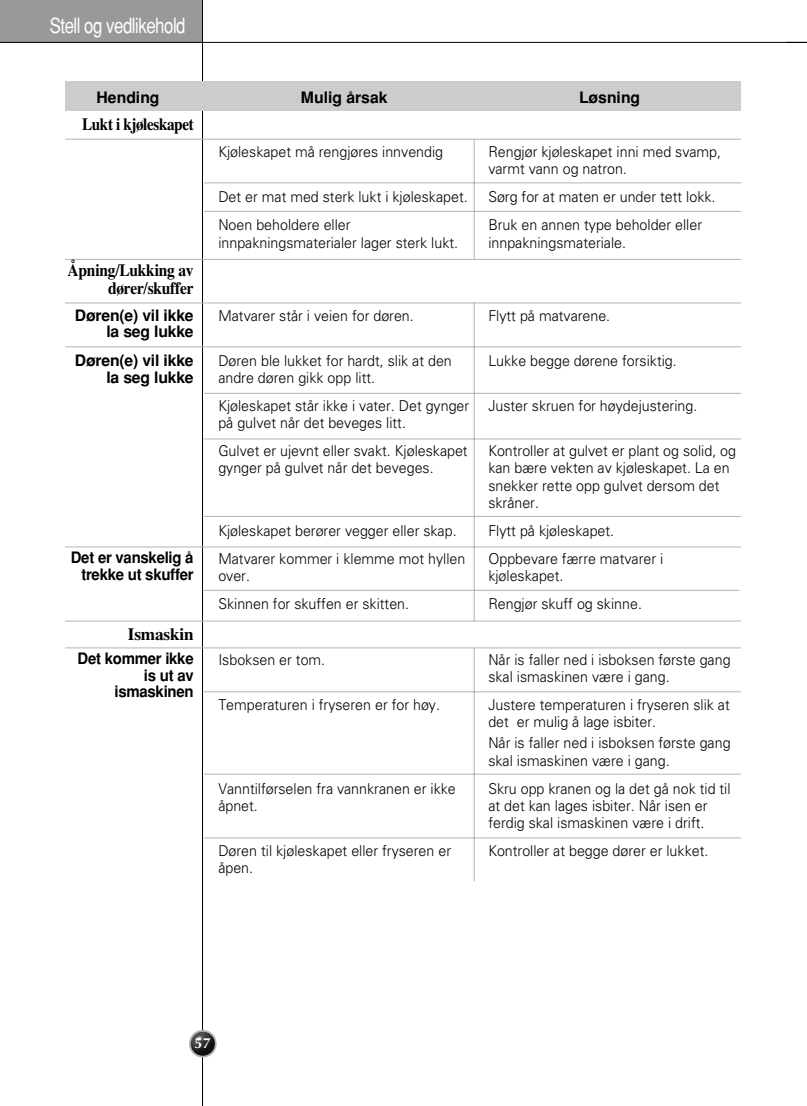
<style>
.page{position:relative;width:807px;height:1106px;background:#fff}
.page>*{position:absolute;margin:0;border:0;box-sizing:border-box;transform-origin:0 0}
.t1{font:21px "Helvetica";letter-spacing:-.03em;color:#fff;scale:.8 1}
.t2{font:700 17.25px/18px "Times";letter-spacing:-.015em;color:#000;text-align:right;scale:.9 1}
.t3{font:700 17.25px "Times";letter-spacing:-.015em;color:#000;scale:.88 1}
.t4{font:700 17.25px "Times";letter-spacing:-.015em;color:#000}
.t5{font:700 15.75px/16.5px "Helvetica";letter-spacing:-.01em;color:#000;text-align:right}
.t6{font:700 15.75px/16.5px "Helvetica";letter-spacing:-.01em;color:#000;text-align:right;scale:.95 1}
.t7{font:300 15px/17.2px "Univers";color:#000;scale:.95 1}
.t8{font:700 15px "Optane";color:#fff}
</style>
<div class="page">
<div style="left:0;top:0;width:203px;height:43px;background:#999"></div>
<hr style="left:202px;top:0;width:1px;height:1106px;background:#000">
<hr style="left:0;top:42px;width:807px;height:1px;background:#000">
<svg style="left:189px;top:1029px;width:28px;height:28px"></svg>
<img style="left:191px;top:1031px;width:24px;height:24px;border-radius:50%">
<div style="left:65px;top:81px;width:676px;height:30px;background:#ccc"></div>
<hr style="left:204px;top:182px;width:537px;height:1px;background:#b3b3b3">
<hr style="left:204px;top:211px;width:537px;height:1px;background:#b3b3b3">
<hr style="left:65px;top:346px;width:676px;height:1px;background:#b3b3b3">
<hr style="left:204px;top:393px;width:537px;height:1px;background:#b3b3b3">
<hr style="left:203px;top:438px;width:538px;height:1px;background:#b3b3b3">
<hr style="left:202px;top:516px;width:539px;height:1px;background:#b3b3b3">
<hr style="left:65px;top:546px;width:676px;height:1px;background:#b3b3b3">
<hr style="left:203px;top:590px;width:537px;height:1px;background:#b3b3b3">
<hr style="left:203px;top:691px;width:538px;height:1px;background:#b3b3b3">
<hr style="left:204px;top:773px;width:537px;height:1px;background:#b3b3b3">
<hr style="left:204px;top:837px;width:537px;height:1px;background:#b3b3b3">
<hr style="left:65px;top:620px;width:676px;height:1px;background:#b3b3b3">
<hr style="left:65px;top:647px;width:676px;height:1px;background:#b3b3b3">
<hr style="left:65px;top:139px;width:676px;height:1px;background:#b3b3b3">
<hr style="left:65px;top:259px;width:676px;height:1px;background:#b3b3b3">
<hr style="left:65px;top:302px;width:676px;height:1px;background:#b3b3b3">
<hr style="left:474px;top:303px;width:1px;height:318px;background:#b3b3b3">
<hr style="left:474px;top:648px;width:1px;height:233px;background:#b3b3b3">
<hr style="left:474px;top:139px;width:1px;height:120px;background:#b3b3b3">
<h1 class="t1" style="left:50px;top:18px;width:171px">Stell og vedlikehold</h1>
<p class="t5" style="left:97px;top:90px;width:64px">Hending</p>
<p class="t5" style="left:301px;top:90px;width:88px">Mulig årsak</p>
<p class="t5" style="left:579px;top:90px;width:63px">Løsning</p>
<p class="t3" style="left:82px;top:118px;width:128px">Lukt i kjøleskapet</p>
<p class="t2" style="left:68px;top:263px;width:142px">Åpning/Lukking av dører/skuffer</p>
<p class="t5" style="left:75px;top:309px;width:120px">Døren(e) vil ikke la seg lukke</p>
<p class="t5" style="left:75px;top:354px;width:120px">Døren(e) vil ikke la seg lukke</p>
<p class="t6" style="left:71px;top:551px;width:131px">Det er vanskelig å trekke ut skuffer</p>
<p class="t4" style="left:128px;top:627px;width:67px">Ismaskin</p>
<p class="t6" style="left:78px;top:652px;width:124px">Det kommer ikke is ut av ismaskinen</p>
<p class="t7" style="left:218px;top:145px;width:238px">Kjøleskapet må rengjøres innvendig</p>
<p class="t7" style="left:218px;top:184px;width:264px;line-height:27.9px">Det er mat med sterk lukt i kjøleskapet.<br>Noen beholdere eller</p>
<p class="t7" style="left:218px;top:235px;width:254px">innpakningsmaterialer lager sterk lukt.</p>
<p class="t7" style="left:488px;top:145px;width:247px">Rengjør kjøleskapet inni med svamp, varmt vann og natron.</p>
<p class="t7" style="left:488px;top:184px;width:241px;line-height:27.9px">Sørg for at maten er under tett lokk.<br>Bruk en annen type beholder eller</p>
<p class="t7" style="left:488px;top:235px;width:147px">innpakningsmateriale.</p>
<p class="t7" style="left:218px;top:308px;width:207px">Matvarer står i veien for døren.</p>
<p class="t7" style="left:218px;top:353px;width:247px">Døren ble lukket for hardt, slik at den andre døren gikk opp litt.</p>
<p class="t7" style="left:218px;top:398px;width:266px">Kjøleskapet står ikke i vater. Det gynger på gulvet når det beveges litt.</p>
<p class="t7" style="left:218px;top:443px;width:264px">Gulvet er ujevnt eller svakt. Kjøleskapet gynger på gulvet når det beveges.</p>
<p class="t7" style="left:218px;top:518px;width:261px;line-height:27.9px">Kjøleskapet berører vegger eller skap.<br>Matvarer kommer i klemme mot hyllen</p>
<p class="t7" style="left:218px;top:563px;width:202px;line-height:27.9px">over.<br>Skinnen for skuffen er skitten.</p>
<p class="t7" style="left:218px;top:652px;width:114px">Isboksen er tom.</p>
<p class="t7" style="left:218px;top:697px;width:235px">Temperaturen i fryseren er for høy.</p>
<p class="t7" style="left:218px;top:781px;width:251px">Vanntilførselen fra vannkranen er ikke åpnet.</p>
<p class="t7" style="left:218px;top:843px;width:246px">Døren til kjøleskapet eller fryseren er åpen.</p>
<p class="t7" style="left:488px;top:308px;width:130px">Flytt på matvarene.</p>
<p class="t7" style="left:488px;top:353px;width:200px">Lukke begge dørene forsiktig.</p>
<p class="t7" style="left:488px;top:398px;width:222px">Juster skruen for høydejustering.</p>
<p class="t7" style="left:488px;top:443px;width:262px">Kontroller at gulvet er plant og solid, og kan bære vekten av kjøleskapet. La en snekker rette opp gulvet dersom det skråner.</p>
<p class="t7" style="left:488px;top:518px;width:186px;line-height:27.9px">Flytt på kjøleskapet.<br>Oppbevare færre matvarer i</p>
<p class="t7" style="left:488px;top:563px;width:163px;line-height:27.9px">kjøleskapet.<br>Rengjør skuff og skinne.</p>
<p class="t7" style="left:488px;top:652px;width:257px">Når is faller ned i isboksen første gang skal ismaskinen være i gang.</p>
<p class="t7" style="left:488px;top:697px;width:256px">Justere temperaturen i fryseren slik at det er mulig å lage isbiter.</p>
<p class="t7" style="left:488px;top:735px;width:257px">Når is faller ned i isboksen første gang skal ismaskinen være i gang.</p>
<p class="t7" style="left:488px;top:781px;width:257px">Skru opp kranen og la det gå nok tid til at det kan lages isbiter. Når isen er ferdig skal ismaskinen være i drift.</p>
<p class="t7" style="left:488px;top:843px;width:233px">Kontroller at begge dører er lukket.</p>
<p class="t8" style="left:195px;top:1036px;width:18px">57</p>
</div>
